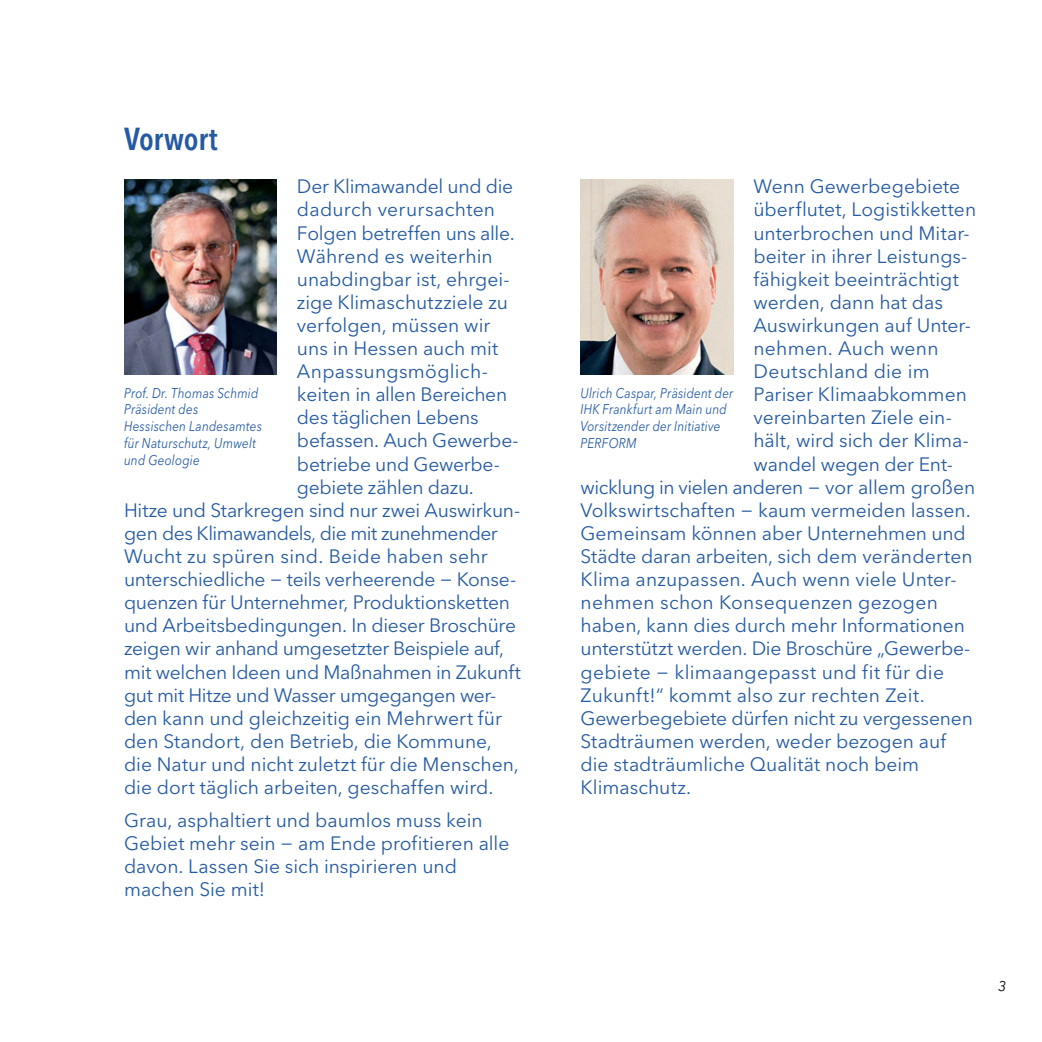
<style>
.page{position:relative;width:1042px;height:1042px;background:#fff}
.page>*{position:absolute;margin:0;border:0;box-sizing:border-box;transform-origin:0 0}
.t1{font:600 condensed 31.5px "Avenir Next LT Pro";letter-spacing:-.01em;color:#245aa3}
.t2{font:19.25px/23.1px "Avenir Next LT Pro";color:#245aa3}
.t3{font:19.25px "Avenir Next LT Pro";letter-spacing:-.02em;color:#245aa3}
.t4{font:19.25px "Avenir Next LT Pro";letter-spacing:-.025em;color:#245aa3}
.t5{font:19.25px "Avenir Next LT Pro";letter-spacing:-.03em;color:#245aa3}
.t6{font:19.25px "Avenir Next LT Pro";letter-spacing:.02em;color:#245aa3}
.t7{font:italic 14px/16.8px "Avenir Next LT Pro";letter-spacing:.01em;color:#245aa3;scale:.85 1}
.t8{font:italic 14px "Avenir Next LT Pro";color:#000}
</style>
<div class="page">
<img style="left:124px;top:180px;width:153px;height:195px">
<img style="left:580px;top:180px;width:153px;height:195px">
<h1 class="t1" style="left:124px;top:120px;width:95px">Vorwort</h1>
<p class="t2" style="left:297px;top:175px;width:218px">Der Klimawandel und die</p>
<p class="t2" style="left:297px;top:198px;width:200px">dadurch verursachten</p>
<p class="t2" style="left:297px;top:221px;width:219px">Folgen betreffen uns alle.</p>
<p class="t2" style="left:297px;top:244px;width:197px">Während es weiterhin</p>
<p class="t2" style="left:297px;top:267px;width:214px">unabdingbar ist, ehrgei-</p>
<p class="t2" style="left:297px;top:290px;width:213px">zige Klimaschutzziele zu</p>
<p class="t2" style="left:297px;top:314px;width:195px">verfolgen, müssen wir</p>
<p class="t2" style="left:297px;top:337px;width:203px">uns in Hessen auch mit</p>
<p class="t6" style="left:297px;top:360px;width:192px">Anpassungsmöglich-</p>
<p class="t2" style="left:297px;top:383px;width:212px">keiten in allen Bereichen</p>
<p class="t2" style="left:297px;top:406px;width:183px">des täglichen Lebens</p>
<p class="t2" style="left:297px;top:429px;width:223px">befassen. Auch Gewerbe-</p>
<p class="t2" style="left:297px;top:452px;width:204px">betriebe und Gewerbe-</p>
<p class="t2" style="left:297px;top:475px;width:178px">gebiete zählen dazu.</p>
<p class="t2" style="left:124px;top:498px;width:398px">Hitze und Starkregen sind nur zwei Auswirkun-</p>
<p class="t5" style="left:124px;top:522px;width:375px">gen des Klimawandels, die mit zunehmender</p>
<p class="t2" style="left:124px;top:545px;width:365px">Wucht zu spüren sind. Beide haben sehr</p>
<p class="t2" style="left:124px;top:568px;width:394px">unterschiedliche − teils verheerende − Konse-</p>
<p class="t2" style="left:124px;top:591px;width:387px">quenzen für Unternehmer, Produktionsketten</p>
<p class="t2" style="left:124px;top:614px;width:393px">und Arbeitsbedingungen. In dieser Broschüre</p>
<p class="t4" style="left:124px;top:637px;width:381px">zeigen wir anhand umgesetzter Beispiele auf,</p>
<p class="t2" style="left:124px;top:660px;width:398px">mit welchen Ideen und Maßnahmen in Zukunft</p>
<p class="t3" style="left:124px;top:683px;width:374px">gut mit Hitze und Wasser umgegangen wer-</p>
<p class="t2" style="left:124px;top:706px;width:379px">den kann und gleichzeitig ein Mehrwert für</p>
<p class="t2" style="left:124px;top:729px;width:369px">den Standort, den Betrieb, die Kommune,</p>
<p class="t2" style="left:124px;top:752px;width:396px">die Natur und nicht zuletzt für die Menschen,</p>
<p class="t2" style="left:124px;top:776px;width:371px">die dort täglich arbeiten, geschaffen wird.</p>
<p class="t2" style="left:124px;top:809px;width:387px">Grau, asphaltiert und baumlos muss kein Gebiet mehr sein − am Ende profitieren alle davon. Lassen Sie sich inspirieren und machen Sie mit!</p>
<p class="t2" style="left:753px;top:175px;width:208px">Wenn Gewerbegebiete</p>
<p class="t2" style="left:753px;top:198px;width:224px">überflutet, Logistikketten</p>
<p class="t2" style="left:753px;top:221px;width:218px">unterbrochen und Mitar-</p>
<p class="t2" style="left:753px;top:244px;width:215px">beiter in ihrer Leistungs-</p>
<p class="t2" style="left:753px;top:267px;width:207px">fähigkeit beeinträchtigt</p>
<p class="t2" style="left:753px;top:290px;width:191px">werden, dann hat das</p>
<p class="t2" style="left:753px;top:314px;width:219px">Auswirkungen auf Unter-</p>
<p class="t2" style="left:753px;top:337px;width:187px">nehmen. Auch wenn</p>
<p class="t2" style="left:753px;top:360px;width:178px">Deutschland die im</p>
<p class="t2" style="left:753px;top:383px;width:215px">Pariser Klimaabkommen</p>
<p class="t2" style="left:753px;top:406px;width:200px">vereinbarten Ziele ein-</p>
<p class="t2" style="left:753px;top:429px;width:217px">hält, wird sich der Klima-</p>
<p class="t2" style="left:753px;top:452px;width:201px">wandel wegen der Ent-</p>
<p class="t3" style="left:580px;top:475px;width:396px">wicklung in vielen anderen − vor allem großen</p>
<p class="t2" style="left:580px;top:498px;width:392px">Volkswirtschaften − kaum vermeiden lassen.</p>
<p class="t2" style="left:580px;top:521px;width:387px">Gemeinsam können aber Unternehmen und</p>
<p class="t2" style="left:580px;top:545px;width:394px">Städte daran arbeiten, sich dem veränderten</p>
<p class="t2" style="left:580px;top:568px;width:378px">Klima anzupassen. Auch wenn viele Unter-</p>
<p class="t2" style="left:580px;top:591px;width:359px">nehmen schon Konsequenzen gezogen</p>
<p class="t2" style="left:580px;top:614px;width:386px">haben, kann dies durch mehr Informationen</p>
<p class="t2" style="left:580px;top:637px;width:391px">unterstützt werden. Die Broschüre „Gewerbe-</p>
<p class="t2" style="left:580px;top:660px;width:365px">gebiete − klimaangepasst und fit für die</p>
<p class="t2" style="left:580px;top:683px;width:346px">Zukunft!“ kommt also zur rechten Zeit.</p>
<p class="t2" style="left:580px;top:706px;width:394px">Gewerbegebiete dürfen nicht zu vergessenen</p>
<p class="t2" style="left:580px;top:729px;width:367px">Stadträumen werden, weder bezogen auf</p>
<p class="t2" style="left:580px;top:752px;width:340px">die stadträumliche Qualität noch beim</p>
<p class="t2" style="left:580px;top:776px;width:112px">Klimaschutz.</p>
<p class="t7" style="left:124px;top:384px;width:164px">Prof. Dr. Thomas Schmid<br>Präsident des<br>Hessischen Landesamtes für Naturschutz, Umwelt und Geologie</p>
<p class="t7" style="left:580px;top:384px;width:181px">Ulrich Caspar, Präsident der<br>IHK Frankfurt am Main und<br>Vorsitzender der Initiative<br>PERFORM</p>
<p class="t8" style="left:998px;top:977px;width:10px">3</p>
</div>
